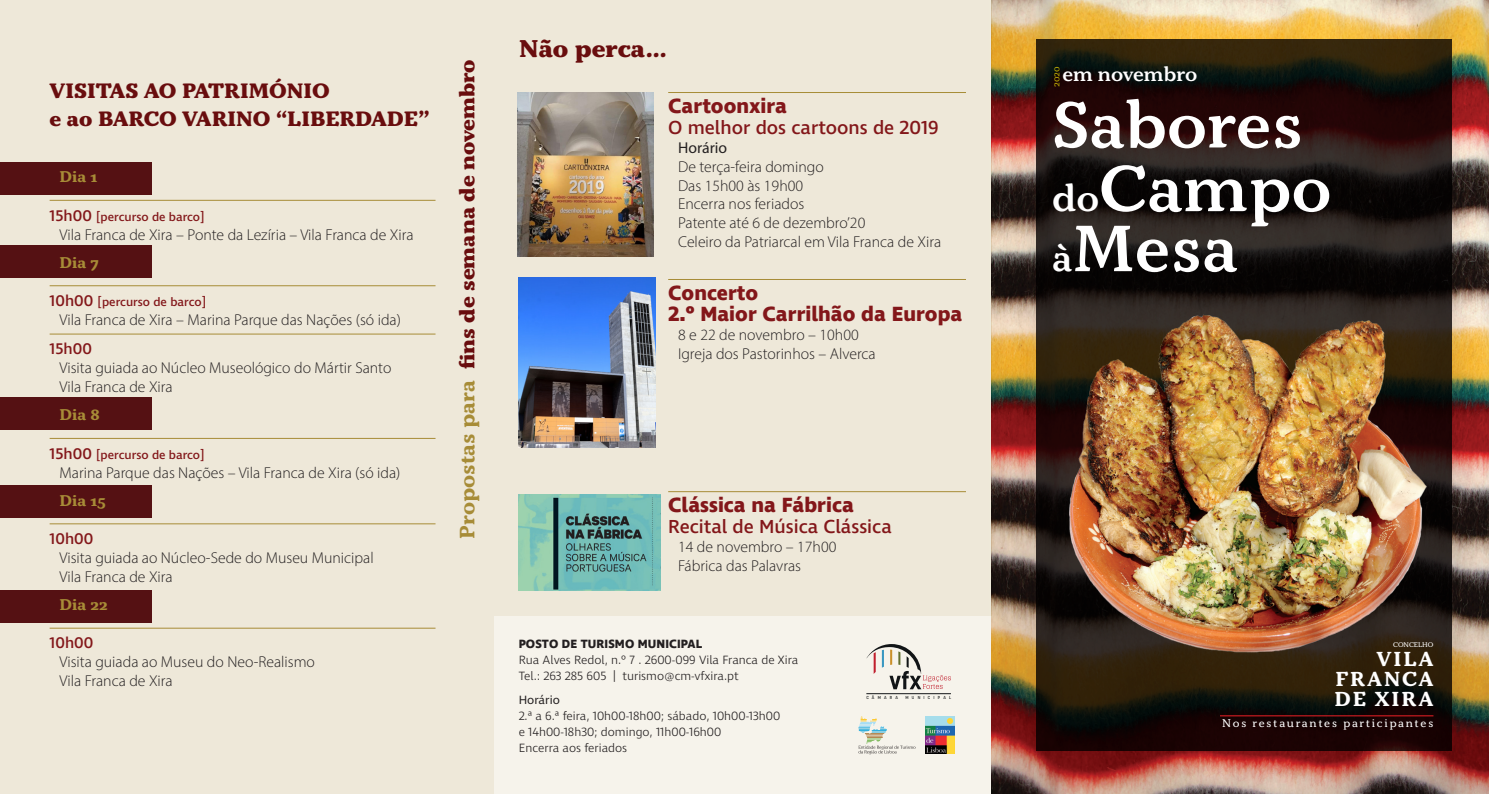
<style>
.page{position:relative;width:1489px;height:794px;background:#fff}
.page>*{position:absolute;margin:0;border:0;box-sizing:border-box;transform-origin:0 0}
.t1{font:600 65.8px "Kopius";color:#fff}
.FREGUESIA_2020{font:800 24.5px "Kopius";color:#690d0e}
.FREGUESIA_2020-2{font:800 21px/28px "Kopius";color:#690d0e}
.RESTAURANTE{font:700 21px/21px "Ingra";color:#83171a}
.t2{font:700 20.47px "Kopius";letter-spacing:.09em;color:#fff}
.t3{font:600 20.12px "Kopius";color:#fff}
.RESTAURANTE-2{font:500 19.25px "Ingra";color:#83171a}
.MORADA{font:300 15.75px "Myriad Pro";color:#231f20}
.FREGUESIA_2020-3{font:700 15.75px "Kopius";color:#a78c37}
.RESTAURANTE-3{font:500 15.75px "Ingra";color:#83171a}
.MORADA-2{font:15.75px "Myriad Pro";color:#231f20}
.GPS{font:300 12.25px/15.8px "Ingra";color:#231f20}
.RESTAURANTE-4{font:500 12.25px "Ingra";color:#83171a}
.GPS-2{font:700 12.25px "Ingra";letter-spacing:.01em;color:#231f20}
.GPS-3{font:12.25px "Ingra";color:#231f20}
.t4{font:11.38px "Kopius";letter-spacing:.14em;color:#fff}
.t5{font:9.8px "Kopius";color:#d6c302}
.t6{font:6.83px "Kopius";color:#fff}
.t7{font:500 4.38px "Korolev";letter-spacing:.75em;color:#111416}
.s1{font-size:15.75px}
.s2{font-weight:700;color:#a78c37}
.s3{font-size:37.45px}
</style>
<div class="page">
<div style="left:493px;top:615px;width:498px;height:179px;background:#f6f3eb"></div>
<div style="left:0;top:0;width:493px;height:794px;background:#eee8d9"></div>
<div style="left:493px;top:0;width:498px;height:615px;background:#eee8d9"></div>
<div style="left:0;top:162px;width:151px;height:33px;background:#551113"></div>
<div style="left:0;top:245px;width:151px;height:33px;background:#551113"></div>
<div style="left:0;top:397px;width:151px;height:32px;background:#551113"></div>
<div style="left:0;top:485px;width:151px;height:32px;background:#551113"></div>
<div style="left:0;top:590px;width:151px;height:32px;background:#551113"></div>
<img style="left:925px;top:716px;width:29px;height:38px">
<svg style="left:858px;top:716px;width:57px;height:38px;background:#e1e3da"></svg>
<hr style="left:866px;top:693px;width:84px;height:1px;background:#111416">
<svg style="left:866px;top:644px;width:84px;height:45px;background:#d6d0c9"></svg>
<img style="left:991px;top:0;width:497px;height:794px">
<svg style="left:1035px;top:40px;width:415px;height:710px;background:#1e130d"></svg>
<img style="left:1052px;top:299px;width:381px;height:357px">
<hr style="left:50px;top:200px;width:385px;height:1px;background:#a78c37">
<hr style="left:50px;top:285px;width:385px;height:1px;background:#a78c37">
<hr style="left:50px;top:334px;width:385px;height:1px;background:#a78c37">
<hr style="left:50px;top:438px;width:385px;height:1px;background:#a78c37">
<hr style="left:50px;top:523px;width:385px;height:1px;background:#a78c37">
<hr style="left:50px;top:628px;width:385px;height:1px;background:#a78c37">
<hr style="left:668px;top:92px;width:297px;height:1px;background:#a78c37">
<hr style="left:668px;top:279px;width:297px;height:1px;background:#a78c37">
<hr style="left:668px;top:491px;width:297px;height:1px;background:#a78c37">
<img style="left:518px;top:278px;width:137px;height:170px">
<img style="left:517px;top:92px;width:137px;height:164px">
<img style="left:518px;top:495px;width:142px;height:95px">
<hr style="left:1219px;top:715px;width:214px;height:1px;background:#ee2026">
<p class="FREGUESIA_2020-2" style="left:50px;top:76px;width:381px">VISITAS AO PATRIMÓNIO<br>e ao BARCO VARINO “LIBERDADE”</p>
<p class="FREGUESIA_2020-3" style="left:60px;top:167px;width:39px">Dia 1</p>
<p class="RESTAURANTE-4" style="left:50px;top:209px;width:156px"><span class="s1">15h00</span> [percurso de barco]</p>
<p class="MORADA" style="left:60px;top:225px;width:355px">Vila Franca de Xira – Ponte da Lezíria – Vila Franca de Xira</p>
<p class="FREGUESIA_2020-3" style="left:60px;top:252px;width:41px">Dia 7</p>
<p class="RESTAURANTE-4" style="left:50px;top:294px;width:158px"><span class="s1">10h00</span> [percurso de barco]</p>
<p class="MORADA" style="left:60px;top:310px;width:343px">Vila Franca de Xira – Marina Parque das Nações (só ida)</p>
<p class="RESTAURANTE-3" style="left:50px;top:339px;width:44px">15h00</p>
<p class="MORADA" style="left:60px;top:358px;width:333px">Visita guiada ao Núcleo Museológico do Mártir Santo</p>
<p class="MORADA" style="left:60px;top:377px;width:115px">Vila Franca de Xira</p>
<p class="FREGUESIA_2020-3" style="left:60px;top:405px;width:42px">Dia 8</p>
<p class="RESTAURANTE-4" style="left:50px;top:447px;width:156px"><span class="s1">15h00</span> [percurso de barco]</p>
<p class="MORADA" style="left:60px;top:463px;width:342px">Marina Parque das Nações – Vila Franca de Xira (só ida)</p>
<p class="FREGUESIA_2020-3" style="left:60px;top:490px;width:48px">Dia 15</p>
<p class="RESTAURANTE-3" style="left:50px;top:529px;width:45px">10h00</p>
<p class="MORADA" style="left:60px;top:548px;width:316px">Visita guiada ao Núcleo-Sede do Museu Municipal</p>
<p class="MORADA" style="left:60px;top:567px;width:115px">Vila Franca de Xira</p>
<p class="FREGUESIA_2020-3" style="left:60px;top:594px;width:50px">Dia 22</p>
<p class="RESTAURANTE-3" style="left:50px;top:633px;width:45px">10h00</p>
<p class="MORADA" style="left:60px;top:652px;width:257px">Visita guiada ao Museu do Neo-Realismo</p>
<p class="MORADA" style="left:60px;top:671px;width:115px">Vila Franca de Xira</p>
<p class="FREGUESIA_2020" style="left:519px;top:33px;width:149px">Não perca…</p>
<p class="FREGUESIA_2020-2" style="left:453px;top:538px;width:480px;rotate:-90deg"><span class="s2">Propostas para</span> fins de semana de novembro</p>
<p class="t5" style="left:1050px;top:87px;width:22px;rotate:-90deg">2020</p>
<p class="t3" style="left:1062px;top:62px;width:136px">em novembro</p>
<p class="RESTAURANTE" style="left:668px;top:96px;width:120px">Cartoonxira</p>
<p class="RESTAURANTE-2" style="left:668px;top:115px;width:272px">O melhor dos cartoons de 2019</p>
<p class="MORADA-2" style="left:678px;top:138px;width:51px">Horário</p>
<p class="MORADA" style="left:678px;top:157px;width:147px">De terça-feira domingo</p>
<p class="MORADA" style="left:678px;top:176px;width:126px">Das 15h00 às 19h00</p>
<p class="MORADA" style="left:678px;top:195px;width:128px">Encerra nos feriados</p>
<p class="MORADA" style="left:678px;top:214px;width:189px">Patente até 6 de dezembro’20</p>
<p class="MORADA" style="left:678px;top:232px;width:264px">Celeiro da Patriarcal em Vila Franca de Xira</p>
<p class="RESTAURANTE" style="left:668px;top:283px;width:296px">Concerto<br>2.º Maior Carrilhão da Europa</p>
<p class="MORADA" style="left:678px;top:325px;width:182px">8 e 22 de novembro – 10h00</p>
<p class="MORADA" style="left:678px;top:344px;width:199px">Igreja dos Pastorinhos – Alverca</p>
<p class="t1" style="left:1052px;top:84px;width:253px">Sabores</p>
<p class="t1" style="left:1052px;top:148px;width:281px"><span class="s3">do</span>Campo</p>
<p class="t1" style="left:1052px;top:208px;width:187px"><span class="s3">à</span>Mesa</p>
<p class="RESTAURANTE" style="left:668px;top:495px;width:187px">Clássica na Fábrica</p>
<p class="RESTAURANTE-2" style="left:668px;top:514px;width:225px">Recital de Música Clássica</p>
<p class="MORADA" style="left:678px;top:537px;width:160px">14 de novembro – 17h00</p>
<p class="MORADA" style="left:678px;top:556px;width:124px">Fábrica das Palavras</p>
<p class="GPS-2" style="left:518px;top:636px;width:185px">POSTO DE TURISMO MUNICIPAL</p>
<p class="GPS" style="left:518px;top:652px;width:281px">Rua Alves Redol, n.º 7 . 2600-099 Vila Franca de Xira</p>
<p class="GPS" style="left:518px;top:668px;width:222px">Tel.: 263 285 605 | turismo@cm-vfxira.pt</p>
<p class="GPS-3" style="left:518px;top:692px;width:43px">Horário</p>
<p class="GPS" style="left:518px;top:708px;width:263px">2.ª a 6.ª feira, 10h00-18h00; sábado, 10h00-13h00 e 14h00-18h30; domingo, 11h00-16h00</p>
<p class="GPS" style="left:518px;top:740px;width:110px">Encerra aos feriados</p>
<p class="t7" style="left:866px;top:695px;width:33px">CÂMARA</p>
<p class="t7" style="left:905px;top:695px;width:47px">MUNICIPAL</p>
<p class="t6" style="left:1392px;top:640px;width:42px">CONCELHO</p>
<p class="t2" style="left:1376px;top:646px;width:58px">VILA</p>
<p class="t2" style="left:1335px;top:666px;width:100px">FRANCA</p>
<p class="t2" style="left:1334px;top:686px;width:100px">DE XIRA</p>
<p class="t4" style="left:1222px;top:716px;width:213px">Nos restaurantes participantes</p>
</div>
